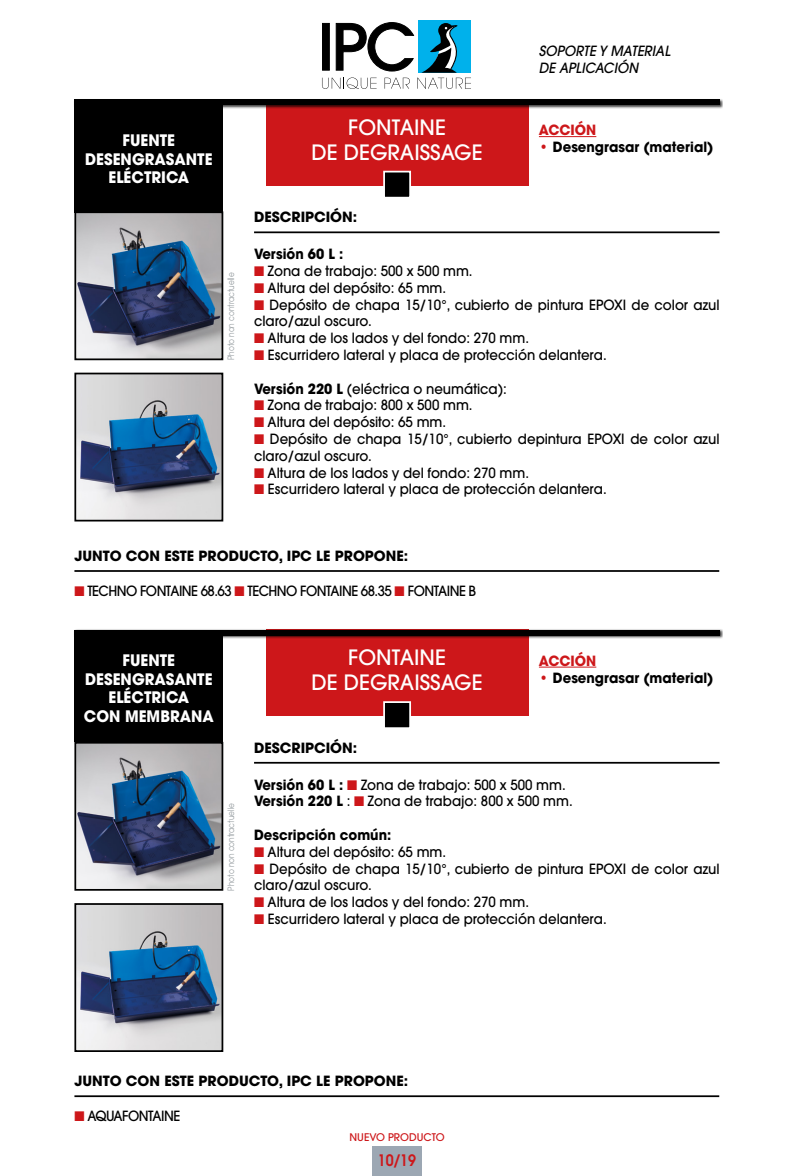
<style>
.page{position:relative;width:794px;height:1176px;background:#fff}
.page>*{position:absolute;margin:0;border:0;box-sizing:border-box;transform-origin:0 0}
.t1{font:500 21px "Avant Garde";color:#fff}
.t2{font:700 15.75px/18.9px "Avant Garde";color:#fff;text-align:center;scale:.95 1}
.t3{font:600 15.75px "Avant Garde";color:#cd171a;scale:.9 1}
.t4{font:500 14px/16.8px "Avant Garde";color:#000;scale:.95 1}
.t5{font:700 14px "Avant Garde";color:#000}
.t6{font:700 14px "Avant Garde";color:#000;scale:.95 1}
.t7{font:500 14px "Avant Garde";letter-spacing:-.04em;color:#000;scale:.95 1}
.t8{font:italic 500 14px "Avant Garde";color:#000;scale:.95 1}
.t9{font:700 14px "Avant Garde";color:#cd171a;scale:.95 1}
.t10{font:500 10.5px "Avant Garde";color:#cd171a}
.t11{font:8.75px "Avant Garde";color:#91989c;scale:.85 1}
.s1{color:#cd171a}
.s2{font-weight:700}
</style>
<div class="page">
<div style="left:372px;top:1146px;width:50px;height:30px;background:#9ca7b3"></div>
<div style="left:74px;top:104px;width:149px;height:108px;background:#000"></div>
<div style="left:74px;top:634px;width:149px;height:108px;background:#000"></div>
<div style="left:266px;top:99px;width:262px;height:87px;background:#cd171a"></div>
<div style="left:266px;top:630px;width:262px;height:86px;background:#cd171a"></div>
<div style="left:74px;top:98px;width:649px;height:10px;background:#000;opacity:.75"></div>
<div style="left:74px;top:99px;width:645px;height:6px;background:#000"></div>
<div style="left:74px;top:629px;width:649px;height:10px;background:#000;opacity:.75"></div>
<div style="left:74px;top:630px;width:645px;height:5px;background:#000"></div>
<div style="left:418px;top:20px;width:53px;height:53px;background:#00b1eb"></div>
<svg style="left:322px;top:22px;width:149px;height:67px"></svg>
<div style="left:384px;top:172px;width:26px;height:26px;background:#000"></div>
<div style="left:383px;top:171px;width:28px;height:27px;border:2px solid #fff"></div>
<div style="left:384px;top:702px;width:26px;height:26px;background:#000"></div>
<div style="left:383px;top:701px;width:28px;height:28px;border:2px solid #fff"></div>
<img style="left:77px;top:214px;width:143px;height:143px">
<div style="left:74px;top:211px;width:149px;height:149px;border:2px solid #000"></div>
<img style="left:77px;top:376px;width:143px;height:142px">
<div style="left:74px;top:373px;width:149px;height:148px;border:2px solid #000"></div>
<img style="left:77px;top:745px;width:143px;height:142px">
<div style="left:74px;top:742px;width:149px;height:148px;border:2px solid #000"></div>
<img style="left:77px;top:906px;width:143px;height:143px">
<div style="left:74px;top:903px;width:149px;height:149px;border:2px solid #000"></div>
<hr style="left:74px;top:570px;width:645px;height:2px;background:#000">
<hr style="left:254px;top:231px;width:465px;height:2px;background:#000">
<hr style="left:254px;top:762px;width:465px;height:1px;background:#000">
<hr style="left:74px;top:1095px;width:645px;height:2px;background:#000">
<hr style="left:539px;top:136px;width:57px;height:1px;background:#cd171a">
<hr style="left:539px;top:667px;width:57px;height:1px;background:#cd171a">
<p class="t2" style="left:85px;top:130px;width:136px">FUENTE<br>DESENGRASANTE<br>ELÉCTRICA</p>
<p class="t11" style="left:226px;top:360px;width:105px;rotate:-90deg">Photo non contractuelle</p>
<p class="t1" style="left:348px;top:114px;width:99px">FONTAINE</p>
<p class="t1" style="left:312px;top:139px;width:172px">DE DEGRAISSAGE</p>
<p class="t5" style="left:254px;top:208px;width:105px">DESCRIPCIÓN:</p>
<p class="t8" style="left:539px;top:42px;width:140px">SOPORTE Y MATERIAL</p>
<p class="t8" style="left:539px;top:59px;width:106px">DE APLICACIÓN</p>
<p class="t9" style="left:539px;top:121px;width:62px">ACCIÓN</p>
<p class="t6" style="left:539px;top:138px;width:185px"><span class="s1">•</span> Desengrasar (material)</p>
<p class="t6" style="left:254px;top:245px;width:95px">Versión 60 L :</p>
<p class="t4" style="left:254px;top:262px;width:231px"><span class="s1">■</span> Zona de trabajo: 500 x 500 mm.</p>
<p class="t4" style="left:254px;top:279px;width:204px"><span class="s1">■</span> Altura del depósito: 65 mm.</p>
<p class="t4" style="left:254px;top:296px;width:491px"><span class="s1">■</span> Depósito de chapa 15/10°, cubierto de pintura EPOXI de color azul claro/azul oscuro.</p>
<p class="t4" style="left:254px;top:330px;width:291px"><span class="s1">■</span> Altura de los lados y del fondo: 270 mm.</p>
<p class="t4" style="left:254px;top:346px;width:373px"><span class="s1">■</span> Escurridero lateral y placa de protección delantera.</p>
<p class="t4" style="left:254px;top:380px;width:268px"><span class="s2">Versión 220 L</span> (eléctrica o neumática):</p>
<p class="t4" style="left:254px;top:397px;width:231px"><span class="s1">■</span> Zona de trabajo: 800 x 500 mm.</p>
<p class="t4" style="left:254px;top:414px;width:204px"><span class="s1">■</span> Altura del depósito: 65 mm.</p>
<p class="t4" style="left:254px;top:430px;width:491px"><span class="s1">■</span> Depósito de chapa 15/10°, cubierto depintura EPOXI de color azul claro/azul oscuro.</p>
<p class="t4" style="left:254px;top:464px;width:291px"><span class="s1">■</span> Altura de los lados y del fondo: 270 mm.</p>
<p class="t4" style="left:254px;top:481px;width:373px"><span class="s1">■</span> Escurridero lateral y placa de protección delantera.</p>
<p class="t5" style="left:74px;top:547px;width:335px">JUNTO CON ESTE PRODUCTO, IPC LE PROPONE:</p>
<p class="t7" style="left:74px;top:582px;width:424px"><span class="s1">■</span> TECHNO FONTAINE 68.63 <span class="s1">■</span> TECHNO FONTAINE 68.35 <span class="s1">■</span> FONTAINE B</p>
<p class="t2" style="left:85px;top:650px;width:136px">FUENTE<br>DESENGRASANTE<br>ELÉCTRICA</p>
<p class="t2" style="left:84px;top:707px;width:138px">CON MEMBRANA</p>
<p class="t1" style="left:348px;top:644px;width:99px">FONTAINE</p>
<p class="t1" style="left:312px;top:670px;width:172px">DE DEGRAISSAGE</p>
<p class="t5" style="left:254px;top:738px;width:105px">DESCRIPCIÓN:</p>
<p class="t9" style="left:539px;top:651px;width:62px">ACCIÓN</p>
<p class="t6" style="left:539px;top:668px;width:185px"><span class="s1">•</span> Desengrasar (material)</p>
<p class="t11" style="left:226px;top:890px;width:105px;rotate:-90deg">Photo non contractuelle</p>
<p class="t4" style="left:254px;top:776px;width:330px"><span class="s2">Versión 60 L :</span> <span class="s1">■</span> Zona de trabajo: 500 x 500 mm.</p>
<p class="t4" style="left:254px;top:793px;width:337px"><span class="s2">Versión 220 L</span> : <span class="s1">■</span> Zona de trabajo: 800 x 500 mm.</p>
<p class="t6" style="left:254px;top:826px;width:146px">Descripción común:</p>
<p class="t4" style="left:254px;top:843px;width:204px"><span class="s1">■</span> Altura del depósito: 65 mm.</p>
<p class="t4" style="left:254px;top:860px;width:491px"><span class="s1">■</span> Depósito de chapa 15/10°, cubierto de pintura EPOXI de color azul claro/azul oscuro.</p>
<p class="t4" style="left:254px;top:894px;width:291px"><span class="s1">■</span> Altura de los lados y del fondo: 270 mm.</p>
<p class="t4" style="left:254px;top:910px;width:373px"><span class="s1">■</span> Escurridero lateral y placa de protección delantera.</p>
<p class="t5" style="left:74px;top:1072px;width:335px">JUNTO CON ESTE PRODUCTO, IPC LE PROPONE:</p>
<p class="t7" style="left:74px;top:1107px;width:113px"><span class="s1">■</span> AQUAFONTAINE</p>
<p class="t10" style="left:349px;top:1131px;width:97px">NUEVO PRODUCTO</p>
<p class="t3" style="left:378px;top:1150px;width:44px">10/19</p>
</div>
